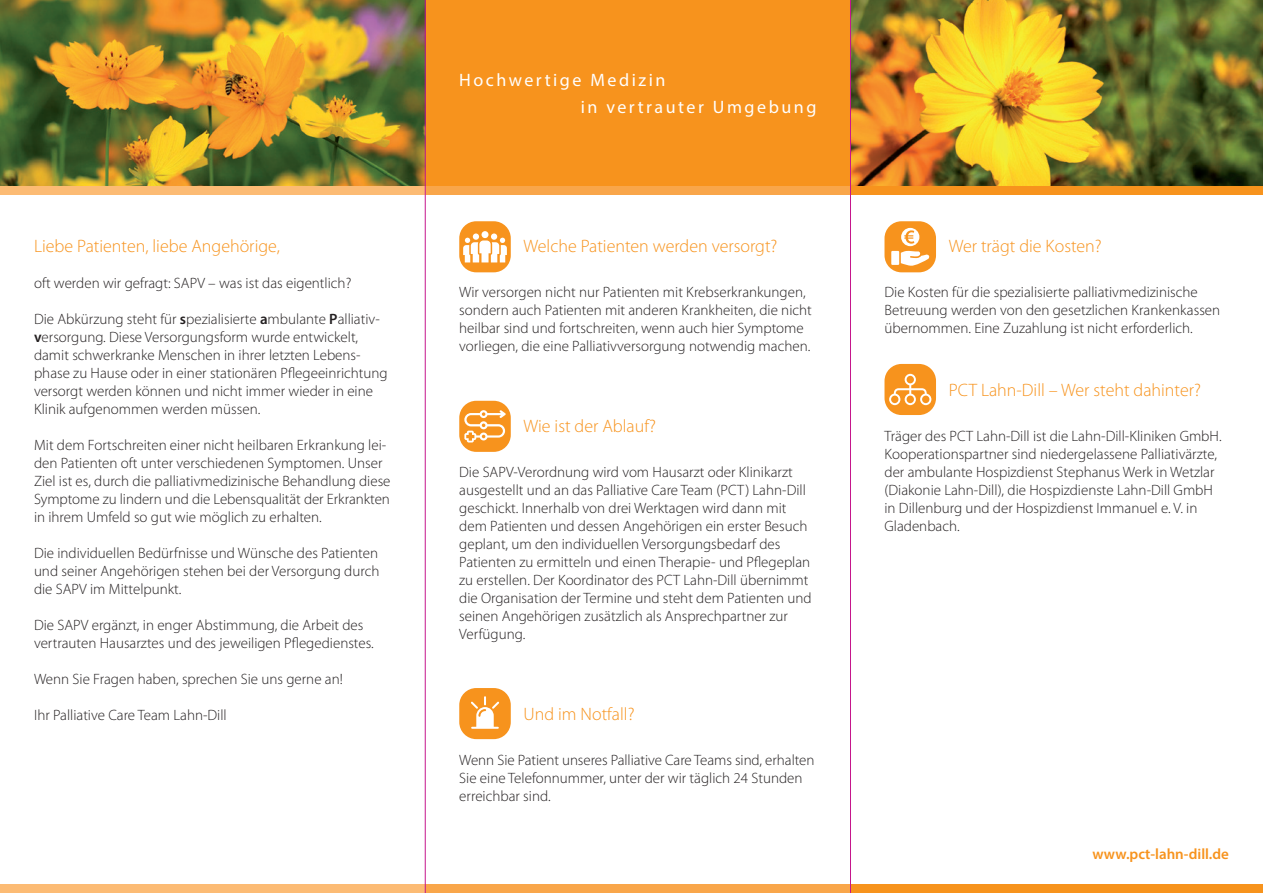
<style>
.page{position:relative;width:1263px;height:893px;background:#fff}
.page>*{position:absolute;margin:0;border:0;box-sizing:border-box;transform-origin:0 0}
.Headline{font:300 18px "Myriad Pro";color:#f7931d}
.t1{font:18px "Myriad Pro";letter-spacing:.14em;color:#fff}
.Fließtext{font:300 15px/18px "Myriad Pro";color:#231f20}
.t2{font:600 15px "Myriad Pro";color:#f7931d}
.s1{font-weight:600}
</style>
<div class="page">
<div style="left:415px;top:0;width:446px;height:191px;background:#f7931d"></div>
<img style="left:0;top:0;width:425px;height:187px">
<img style="left:851px;top:0;width:412px;height:187px">
<div style="left:850px;top:187px;width:413px;height:8px;background:#f7931d"></div>
<div style="left:425px;top:187px;width:425px;height:8px;background:#f9a64a"></div>
<div style="left:0;top:884px;width:425px;height:9px;background:#fcbb74"></div>
<div style="left:849px;top:884px;width:414px;height:9px;background:#f7931d"></div>
<div style="left:425px;top:884px;width:425px;height:9px;background:#f9a64a"></div>
<div style="left:0;top:187px;width:425px;height:8px;background:#fcbb74"></div>
<div style="left:459px;top:221px;width:52px;height:51px;background:#f7931d;border-radius:17px"></div>
<div style="left:884px;top:221px;width:52px;height:51px;background:#f7931d;border-radius:17px"></div>
<div style="left:884px;top:364px;width:52px;height:51px;background:#f7931d;border-radius:17px"></div>
<div style="left:459px;top:401px;width:52px;height:51px;background:#f7931d;border-radius:17px"></div>
<div style="left:459px;top:688px;width:52px;height:51px;background:#f7931d;border-radius:17px"></div>
<svg style="left:463px;top:231px;width:44px;height:31px"></svg>
<svg style="left:471px;top:696px;width:28px;height:33px"></svg>
<div style="left:891px;top:251px;width:8px;height:14px;background:#fff"></div>
<svg style="left:901px;top:228px;width:29px;height:38px"></svg>
<svg style="left:889px;top:374px;width:42px;height:31px"></svg>
<svg style="left:464px;top:410px;width:42px;height:32px"></svg>
<hr style="left:425px;top:0;width:1px;height:893px;background:#c5168c">
<hr style="left:850px;top:0;width:1px;height:893px;background:#c5168c">
<p class="Headline" style="left:34px;top:235px;width:247px">Liebe Patienten, liebe Angehörige,</p>
<p class="Fließtext" style="left:34px;top:274px;width:319px">oft werden wir gefragt: SAPV – was ist das eigentlich?</p>
<p class="Fließtext" style="left:34px;top:310px;width:346px">Die Abkürzung steht für <span class="s1">s</span>pezialisierte <span class="s1">a</span>mbulante <span class="s1">P</span>alliativ&shy;<span class="s1">v</span>ersorgung. Diese Versorgungsform wurde entwickelt,</p>
<p class="Fließtext" style="left:34px;top:346px;width:355px">damit schwerkranke Menschen in ihrer letzten Lebens&shy;phase zu Hause oder in einer stationären Pflegeeinrichtung versorgt werden können und nicht immer wieder in eine Klinik aufgenommen werden müssen.</p>
<p class="Fließtext" style="left:34px;top:436px;width:358px">Mit dem Fortschreiten einer nicht heilbaren Erkrankung lei&shy;den Patienten oft unter verschiedenen Symptomen. Unser Ziel ist es, durch die palliativmedizinische Behandlung diese Symptome zu lindern und die Lebensqualität der Erkrankten in ihrem Umfeld so gut wie möglich zu erhalten.</p>
<p class="Fließtext" style="left:34px;top:544px;width:347px">Die individuellen Bedürfnisse und Wünsche des Patienten und seiner Angehörigen stehen bei der Versorgung durch</p>
<p class="Fließtext" style="left:34px;top:580px;width:149px">die SAPV im Mittelpunkt.</p>
<p class="Fließtext" style="left:34px;top:616px;width:341px">Die SAPV ergänzt, in enger Abstimmung, die Arbeit des vertrauten Hausarztes und des jeweiligen Pflegedienstes.</p>
<p class="Fließtext" style="left:34px;top:670px;width:310px">Wenn Sie Fragen haben, sprechen Sie uns gerne an!</p>
<p class="Fließtext" style="left:34px;top:706px;width:194px">Ihr Palliative Care Team Lahn-Dill</p>
<p class="t1" style="left:459px;top:69px;width:208px">Hochwertige Medizin</p>
<p class="t1" style="left:581px;top:95px;width:237px">in vertrauter Umgebung</p>
<p class="Headline" style="left:523px;top:235px;width:255px">Welche Patienten werden versorgt?</p>
<p class="Fließtext" style="left:459px;top:282px;width:354px">Wir versorgen nicht nur Patienten mit Krebserkrankungen, sondern auch Patienten mit anderen Krankheiten, die nicht heilbar sind und fortschreiten, wenn auch hier Symptome vorliegen, die eine Palliativversorgung notwendig machen.</p>
<p class="Headline" style="left:523px;top:415px;width:134px">Wie ist der Ablauf?</p>
<p class="Fließtext" style="left:459px;top:462px;width:354px">Die SAPV-Verordnung wird vom Hausarzt oder Klinikarzt ausgestellt und an das Palliative Care Team (PCT) Lahn-Dill geschickt. Innerhalb von drei Werktagen wird dann mit dem Patienten und dessen Angehörigen ein erster Besuch geplant, um den individuellen Versorgungsbedarf des Patienten zu ermitteln und einen Therapie- und Pflegeplan zu erstellen. Der Koordinator des PCT Lahn-Dill übernimmt die Organisation der Termine und steht dem Patienten und seinen Angehörigen zusätzlich als Ansprechpartner zur Verfügung.</p>
<p class="Headline" style="left:523px;top:703px;width:113px">Und im Notfall?</p>
<p class="Fließtext" style="left:459px;top:750px;width:357px">Wenn Sie Patient unseres Palliative Care Teams sind, erhalten<br>Sie eine Telefonnummer, unter der wir täglich 24 Stunden erreichbar sind.</p>
<p class="Headline" style="left:949px;top:235px;width:154px">Wer trägt die Kosten?</p>
<p class="Fließtext" style="left:884px;top:282px;width:337px">Die Kosten für die spezialisierte palliativmedizinische<br>Betreuung werden von den gesetzlichen Krankenkassen übernommen. Eine Zuzahlung ist nicht erforderlich.</p>
<p class="Headline" style="left:949px;top:379px;width:254px">PCT Lahn-Dill – Wer steht dahinter?</p>
<p class="Fließtext" style="left:884px;top:426px;width:339px">Träger des PCT Lahn-Dill ist die Lahn-Dill-Kliniken GmbH.<br>Kooperationspartner sind niedergelassene Palliativärzte, der ambulante Hospizdienst Stephanus Werk in Wetzlar (Diakonie Lahn-Dill), die Hospizdienste Lahn-Dill GmbH in Dillenburg und der Hospizdienst Immanuel e. V. in Gladenbach.</p>
<p class="t2" style="left:1092px;top:844px;width:138px">www.pct-lahn-dill.de</p>
</div>
